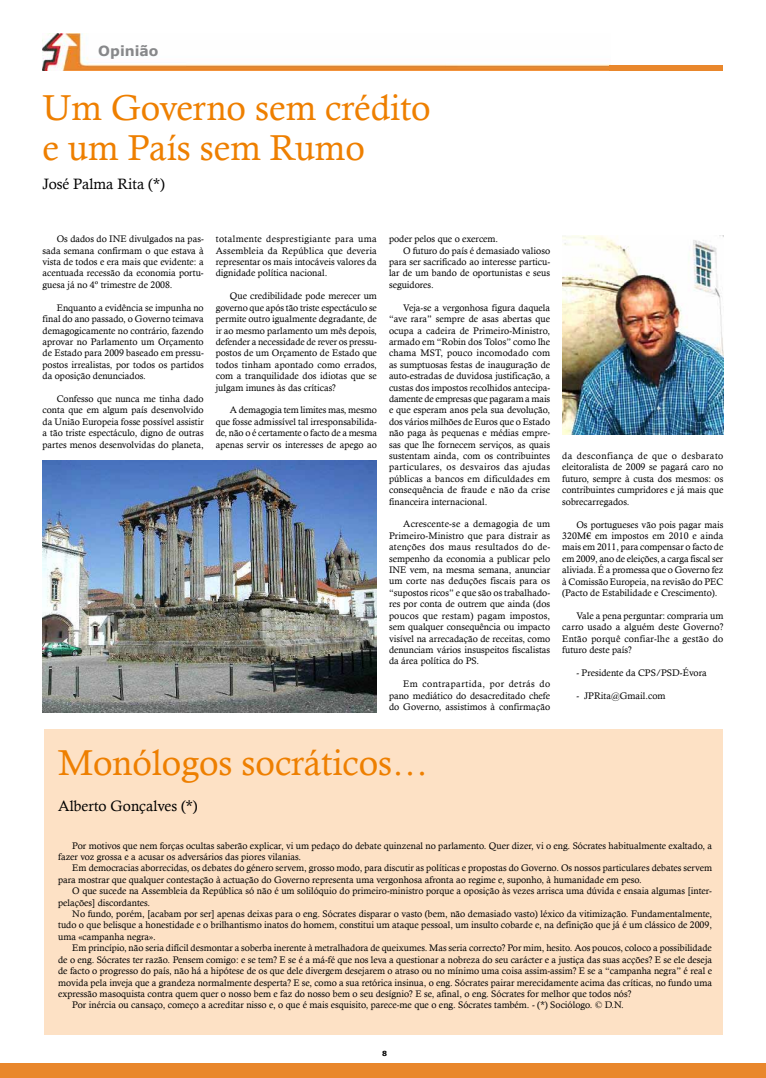
<style>
.page{position:relative;width:766px;height:1078px;background:#fff}
.page>*{position:absolute;margin:0;border:0;box-sizing:border-box;transform-origin:0 0}
.t1{font:36px/40px "Calisto";color:#ee7f00}
.t2{font:15px "Calisto";color:#000}
.t3{font:700 14px "Verdana";color:#87888a}
.t4{font:9.5px/11.4px "Calisto";color:#000;text-align:justify}
.t5{font:700 7px "Verdana";color:#000}
</style>
<div class="page">
<img style="left:43px;top:34px;width:567px;height:37px">
<div style="left:609px;top:66px;width:113px;height:5px;background:#e9872c"></div>
<div style="left:0;top:1063px;width:765px;height:14px;background:#e9872c"></div>
<div style="left:44px;top:728px;width:678px;height:306px;background:#fde1c5"></div>
<img style="left:43px;top:461px;width:334px;height:251px">
<img style="left:562px;top:235px;width:161px;height:199px">
<h3 class="t3" style="left:98px;top:42px;width:62px">Opinião</h3>
<h1 class="t1" style="left:43px;top:87px;width:389px">Um Governo sem crédito e um País sem Rumo</h1>
<h2 class="t2" style="left:43px;top:175px;width:124px">José Palma Rita (*)</h2>
<p class="t4" style="left:43px;top:233px;width:163px;text-indent:14px">Os dados do INE divulgados na pas&shy;sada semana confirmam o que estava à vista de todos e era mais que evidente: a acentuada recessão da economia portu&shy;guesa já no 4º trimestre de 2008.</p>
<p class="t4" style="left:43px;top:301px;width:163px;text-indent:14px">Enquanto a evidência se impunha no final do ano passado, o Governo teimava demagogicamente no contrário, fazendo aprovar no Parlamento um Orçamento de Estado para 2009 baseado em pressu&shy;postos irrealistas, por todos os partidos da oposição denunciados.</p>
<p class="t4" style="left:43px;top:393px;width:163px;text-indent:14px">Confesso que nunca me tinha dado conta que em algum país desenvolvido da União Europeia fosse possível assistir a tão triste espectáculo, digno de outras partes menos desenvolvidas do planeta,</p>
<p class="t4" style="left:216px;top:233px;width:163px">totalmente desprestigiante para uma Assembleia da República que deveria representar os mais intocáveis valores da dignidade política nacional.</p>
<p class="t4" style="left:216px;top:290px;width:163px;text-indent:14px">Que credibilidade pode merecer um governo que após tão triste espectáculo se permite outro igualmente degradante, de ir ao mesmo parlamento um mês depois, defender a necessidade de rever os pressu&shy;postos de um Orçamento de Estado que todos tinham apontado como errados, com a tranquilidade dos idiotas que se julgam imunes às das críticas?</p>
<p class="t4" style="left:216px;top:404px;width:163px;text-indent:14px">A demagogia tem limites mas, mesmo que fosse admissível tal irresponsabilida&shy;de, não o é certamente o facto de a mesma apenas servir os interesses de apego ao</p>
<p class="t4" style="left:389px;top:233px;width:111px">poder pelos que o exercem.</p>
<p class="t4" style="left:403px;top:244px;width:148px">O futuro do país é demasiado valioso</p>
<p class="t4" style="left:389px;top:256px;width:163px">para ser sacrificado ao interesse particu-</p>
<p class="t4" style="left:389px;top:267px;width:163px">lar de um bando de oportunistas e seus</p>
<p class="t4" style="left:389px;top:279px;width:46px">seguidores.</p>
<p class="t4" style="left:389px;top:301px;width:163px;text-indent:14px">Veja-se a vergonhosa figura daquela “ave rara” sempre de asas abertas que ocupa a cadeira de Primeiro-Ministro, armado em “Robin dos Tolos” como lhe chama MST, pouco incomodado com as sumptuosas festas de inauguração de auto-estradas de duvidosa justificação, a custas dos impostos recolhidos antecipa&shy;damente de empresas que pagaram a mais e que esperam anos pela sua devolução, dos vários milhões de Euros que o Estado não paga às pequenas e médias empre&shy;sas que lhe fornecem serviços, as quais sustentam ainda, com os contribuintes particulares, os desvairos das ajudas públicas a bancos em dificuldades em consequência de fraude e não da crise financeira internacional.</p>
<p class="t4" style="left:389px;top:518px;width:163px;text-indent:14px">Acrescente-se a demagogia de um Primeiro-Ministro que para distrair as atenções dos maus resultados do de&shy;sempenho da economia a publicar pelo INE vem, na mesma semana, anunciar um corte nas deduções fiscais para os “supostos ricos” e que são os trabalhado&shy;res por conta de outrem que ainda (dos poucos que restam) pagam impostos, sem qualquer consequência ou impacto visível na arrecadação de receitas, como denunciam vários insuspeitos fiscalistas da área política do PS.</p>
<p class="t4" style="left:389px;top:678px;width:163px;text-indent:14px">Em contrapartida, por detrás do pano mediático do desacreditado chefe do Governo, assistimos à confirmação</p>
<p class="t4" style="left:562px;top:450px;width:163px">da desconfiança de que o desbarato eleitoralista de 2009 se pagará caro no futuro, sempre à custa dos mesmos: os contribuintes cumpridores e já mais que sobrecarregados.</p>
<p class="t4" style="left:562px;top:518px;width:163px;text-indent:14px">Os portugueses vão pois pagar mais 320M€ em impostos em 2010 e ainda mais em 2011, para compensar o facto de em 2009, ano de eleições, a carga fiscal ser aliviada. É a promessa que o Governo fez à Comissão Europeia, na revisão do PEC (Pacto de Estabilidade e Crescimento).</p>
<p class="t4" style="left:562px;top:609px;width:163px;text-indent:14px">Vale a pena perguntar: compraria um carro usado a alguém deste Governo?<br>Então porquê confiar-lhe a gestão do futuro deste país?</p>
<p class="t4" style="left:576px;top:666px;width:132px">- Presidente da CPS/PSD-Évora</p>
<p class="t4" style="left:576px;top:689px;width:91px">- JPRita@Gmail.com</p>
<h1 class="t1" style="left:58px;top:742px;width:371px">Monólogos socráticos…</h1>
<h2 class="t2" style="left:58px;top:797px;width:141px">Alberto Gonçalves (*)</h2>
<p class="t4" style="left:58px;top:839px;width:655px;text-indent:14px">Por motivos que nem forças ocultas saberão explicar, vi um pedaço do debate quinzenal no parlamento. Quer dizer, vi o eng. Sócrates habitualmente exaltado, a fazer voz grossa e a acusar os adversários das piores vilanias.</p>
<p class="t4" style="left:58px;top:862px;width:655px;text-indent:14px">Em democracias aborrecidas, os debates do género servem, grosso modo, para discutir as políticas e propostas do Governo. Os nossos particulares debates servem para mostrar que qualquer contestação à actuação do Governo representa uma vergonhosa afronta ao regime e, suponho, à humanidade em peso.</p>
<p class="t4" style="left:58px;top:885px;width:655px;text-indent:14px">O que sucede na Assembleia da República só não é um solilóquio do primeiro-ministro porque a oposição às vezes arrisca uma dúvida e ensaia algumas [inter&shy;pelações] discordantes.</p>
<p class="t4" style="left:58px;top:907px;width:655px;text-indent:14px">No fundo, porém, [acabam por ser] apenas deixas para o eng. Sócrates disparar o vasto (bem, não demasiado vasto) léxico da vitimização. Fundamentalmente, tudo o que belisque a honestidade e o brilhantismo inatos do homem, constitui um ataque pessoal, um insulto cobarde e, na definição que já é um clássico de 2009, uma «campanha negra».</p>
<p class="t4" style="left:72px;top:942px;width:641px">Em princípio, não seria difícil desmontar a soberba inerente à metralhadora de queixumes. Mas seria correcto? Por mim, hesito. Aos poucos, coloco a possibilidade</p>
<p class="t4" style="left:58px;top:953px;width:655px">de o eng. Sócrates ter razão. Pensem comigo: e se tem? E se é a má-fé que nos leva a questionar a nobreza do seu carácter e a justiça das suas acções? E se ele deseja</p>
<p class="t4" style="left:58px;top:964px;width:655px">de facto o progresso do país, não há a hipótese de os que dele divergem desejarem o atraso ou no mínimo uma coisa assim-assim? E se a “campanha negra” é real e</p>
<p class="t4" style="left:58px;top:976px;width:655px">movida pela inveja que a grandeza normalmente desperta? E se, como a sua retórica insinua, o eng. Sócrates pairar merecidamente acima das críticas, no fundo uma</p>
<p class="t4" style="left:58px;top:987px;width:574px">expressão masoquista contra quem quer o nosso bem e faz do nosso bem o seu desígnio? E se, afinal, o eng. Sócrates for melhor que todos nós?</p>
<p class="t4" style="left:72px;top:999px;width:553px">Por inércia ou cansaço, começo a acreditar nisso e, o que é mais esquisito, parece-me que o eng. Sócrates também. - (*) Sociólogo. © D.N.</p>
<p class="t5" style="left:382px;top:1049px;width:6px">8</p>
</div>
